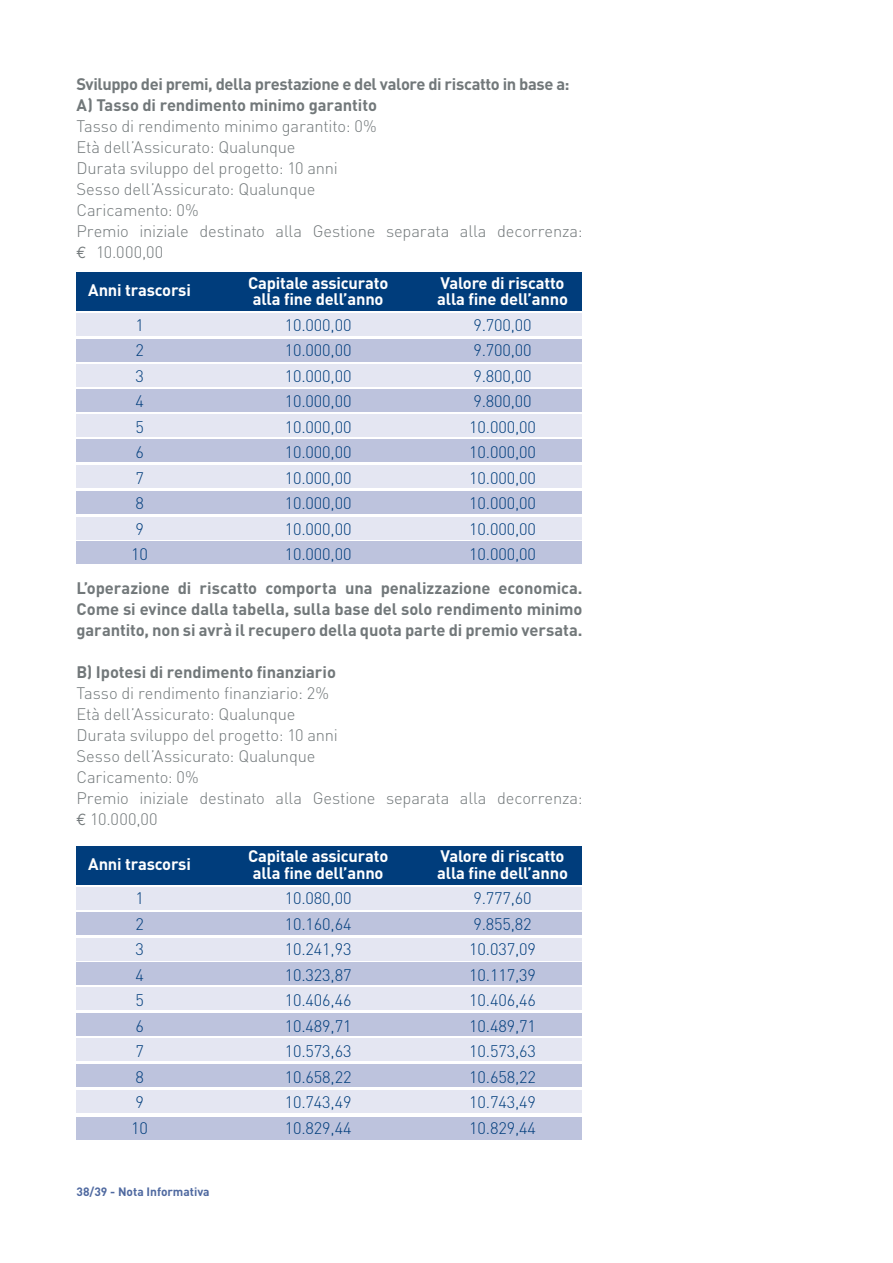
<style>
.page{position:relative;width:893px;height:1263px;background:#fff}
.page>*{position:absolute;margin:0;border:0;box-sizing:border-box;transform-origin:0 0}
.t1{font:300 16.5px/21px "DIN";letter-spacing:-.01em;color:#72787a}
.t2{font:300 16.5px "DIN";letter-spacing:-.01em;color:#003d7c}
.t3{font:700 16.5px/21px "DIN";letter-spacing:-.01em;color:#72787a}
.t4{font:700 16.5px "DIN";letter-spacing:-.01em;color:#fff}
.t5{font:700 12px "DIN";color:#4f69a0}
.s1{font-family:"Euro Mono Std";font-weight:400}
</style>
<div class="page">
<div style="left:77px;top:542px;width:505px;height:22px;background:#bdc3dd"></div>
<div style="left:77px;top:517px;width:505px;height:22px;background:#e4e6f2"></div>
<div style="left:77px;top:491px;width:505px;height:23px;background:#bdc3dd"></div>
<div style="left:77px;top:465px;width:505px;height:23px;background:#e4e6f2"></div>
<div style="left:77px;top:440px;width:505px;height:22px;background:#bdc3dd"></div>
<div style="left:77px;top:414px;width:505px;height:23px;background:#e4e6f2"></div>
<div style="left:77px;top:389px;width:505px;height:23px;background:#bdc3dd"></div>
<div style="left:77px;top:364px;width:505px;height:23px;background:#e4e6f2"></div>
<div style="left:77px;top:339px;width:505px;height:22px;background:#bdc3dd"></div>
<div style="left:77px;top:313px;width:505px;height:23px;background:#e4e6f2"></div>
<div style="left:77px;top:272px;width:505px;height:39px;background:#003d7c"></div>
<div style="left:77px;top:1117px;width:505px;height:23px;background:#bdc3dd"></div>
<div style="left:77px;top:1090px;width:505px;height:23px;background:#e4e6f2"></div>
<div style="left:77px;top:1064px;width:505px;height:23px;background:#bdc3dd"></div>
<div style="left:77px;top:1039px;width:505px;height:22px;background:#e4e6f2"></div>
<div style="left:77px;top:1013px;width:505px;height:22px;background:#bdc3dd"></div>
<div style="left:77px;top:988px;width:505px;height:22px;background:#e4e6f2"></div>
<div style="left:77px;top:963px;width:505px;height:22px;background:#bdc3dd"></div>
<div style="left:77px;top:938px;width:505px;height:22px;background:#e4e6f2"></div>
<div style="left:77px;top:912px;width:505px;height:23px;background:#bdc3dd"></div>
<div style="left:77px;top:887px;width:505px;height:22px;background:#e4e6f2"></div>
<div style="left:77px;top:845px;width:505px;height:39px;background:#003d7c"></div>
<p class="t3" style="left:77px;top:73px;width:495px">Sviluppo dei premi, della prestazione e del valore di riscatto in base a:<br>A) Tasso di rendimento minimo garantito</p>
<p class="t1" style="left:77px;top:116px;width:507px">Tasso di rendimento minimo garantito: 0%<br>Età dell’Assicurato: Qualunque<br>Durata sviluppo del progetto: 10 anni<br>Sesso dell’Assicurato: Qualunque<br>Caricamento: 0%<br>Premio iniziale destinato alla Gestione separata alla decorrenza: <span class="s1">€</span> 10.000,00</p>
<p class="t4" style="left:88px;top:280px;width:104px">Anni trascorsi</p>
<p class="t4" style="left:248px;top:272px;width:142px">Capitale assicurato</p>
<p class="t4" style="left:441px;top:272px;width:125px">Valore di riscatto</p>
<p class="t4" style="left:253px;top:289px;width:132px">alla fine dell’anno</p>
<p class="t4" style="left:437px;top:289px;width:132px">alla fine dell’anno</p>
<p class="t2" style="left:135px;top:315px;width:10px">1</p>
<p class="t2" style="left:285px;top:315px;width:68px">10.000,00</p>
<p class="t2" style="left:473px;top:315px;width:60px">9.700,00</p>
<p class="t2" style="left:135px;top:340px;width:10px">2</p>
<p class="t2" style="left:285px;top:340px;width:68px">10.000,00</p>
<p class="t2" style="left:473px;top:340px;width:60px">9.700,00</p>
<p class="t2" style="left:135px;top:366px;width:10px">3</p>
<p class="t2" style="left:285px;top:366px;width:68px">10.000,00</p>
<p class="t2" style="left:473px;top:366px;width:60px">9.800,00</p>
<p class="t2" style="left:135px;top:391px;width:10px">4</p>
<p class="t2" style="left:285px;top:391px;width:68px">10.000,00</p>
<p class="t2" style="left:473px;top:391px;width:60px">9.800,00</p>
<p class="t2" style="left:135px;top:417px;width:10px">5</p>
<p class="t2" style="left:285px;top:417px;width:68px">10.000,00</p>
<p class="t2" style="left:469px;top:417px;width:68px">10.000,00</p>
<p class="t2" style="left:135px;top:442px;width:10px">6</p>
<p class="t2" style="left:285px;top:442px;width:68px">10.000,00</p>
<p class="t2" style="left:469px;top:442px;width:68px">10.000,00</p>
<p class="t2" style="left:135px;top:468px;width:10px">7</p>
<p class="t2" style="left:285px;top:468px;width:68px">10.000,00</p>
<p class="t2" style="left:469px;top:468px;width:68px">10.000,00</p>
<p class="t2" style="left:135px;top:493px;width:10px">8</p>
<p class="t2" style="left:285px;top:493px;width:68px">10.000,00</p>
<p class="t2" style="left:469px;top:493px;width:68px">10.000,00</p>
<p class="t2" style="left:135px;top:519px;width:10px">9</p>
<p class="t2" style="left:285px;top:519px;width:68px">10.000,00</p>
<p class="t2" style="left:469px;top:519px;width:68px">10.000,00</p>
<p class="t2" style="left:131px;top:544px;width:18px">10</p>
<p class="t2" style="left:285px;top:544px;width:68px">10.000,00</p>
<p class="t2" style="left:469px;top:544px;width:68px">10.000,00</p>
<p class="t3" style="left:77px;top:577px;width:507px;text-align:justify">L’operazione di riscatto comporta una penalizzazione economica.<br>Come si evince dalla tabella, sulla base del solo rendimento minimo garantito, non si avrà il recupero della quota parte di premio versata.</p>
<p class="t3" style="left:77px;top:661px;width:261px">B) Ipotesi di rendimento finanziario</p>
<p class="t1" style="left:77px;top:683px;width:507px">Tasso di rendimento finanziario: 2%<br>Età dell’Assicurato: Qualunque<br>Durata sviluppo del progetto: 10 anni<br>Sesso dell’Assicurato: Qualunque<br>Caricamento: 0%<br>Premio iniziale destinato alla Gestione separata alla decorrenza: <span class="s1">€</span> 10.000,00</p>
<p class="t4" style="left:88px;top:853px;width:104px">Anni trascorsi</p>
<p class="t4" style="left:248px;top:845px;width:142px">Capitale assicurato</p>
<p class="t4" style="left:441px;top:845px;width:125px">Valore di riscatto</p>
<p class="t4" style="left:253px;top:862px;width:132px">alla fine dell’anno</p>
<p class="t4" style="left:437px;top:862px;width:132px">alla fine dell’anno</p>
<p class="t2" style="left:135px;top:888px;width:10px">1</p>
<p class="t2" style="left:285px;top:888px;width:68px">10.080,00</p>
<p class="t2" style="left:473px;top:888px;width:60px">9.777,60</p>
<p class="t2" style="left:135px;top:914px;width:10px">2</p>
<p class="t2" style="left:285px;top:914px;width:68px">10.160,64</p>
<p class="t2" style="left:473px;top:914px;width:60px">9.855,82</p>
<p class="t2" style="left:135px;top:939px;width:10px">3</p>
<p class="t2" style="left:285px;top:939px;width:68px">10.241,93</p>
<p class="t2" style="left:469px;top:939px;width:68px">10.037,09</p>
<p class="t2" style="left:135px;top:965px;width:10px">4</p>
<p class="t2" style="left:285px;top:965px;width:68px">10.323,87</p>
<p class="t2" style="left:469px;top:965px;width:68px">10.117,39</p>
<p class="t2" style="left:135px;top:990px;width:10px">5</p>
<p class="t2" style="left:285px;top:990px;width:68px">10.406,46</p>
<p class="t2" style="left:469px;top:990px;width:68px">10.406,46</p>
<p class="t2" style="left:135px;top:1015px;width:10px">6</p>
<p class="t2" style="left:285px;top:1015px;width:68px">10.489,71</p>
<p class="t2" style="left:469px;top:1015px;width:68px">10.489,71</p>
<p class="t2" style="left:135px;top:1041px;width:10px">7</p>
<p class="t2" style="left:285px;top:1041px;width:68px">10.573,63</p>
<p class="t2" style="left:469px;top:1041px;width:68px">10.573,63</p>
<p class="t2" style="left:135px;top:1066px;width:10px">8</p>
<p class="t2" style="left:285px;top:1066px;width:68px">10.658,22</p>
<p class="t2" style="left:469px;top:1066px;width:68px">10.658,22</p>
<p class="t2" style="left:135px;top:1092px;width:10px">9</p>
<p class="t2" style="left:285px;top:1092px;width:68px">10.743,49</p>
<p class="t2" style="left:469px;top:1092px;width:68px">10.743,49</p>
<p class="t2" style="left:131px;top:1117px;width:18px">10</p>
<p class="t2" style="left:285px;top:1117px;width:68px">10.829,44</p>
<p class="t2" style="left:469px;top:1117px;width:68px">10.829,44</p>
<p class="t5" style="left:77px;top:1184px;width:135px">38/39 - Nota Informativa</p>
</div>
